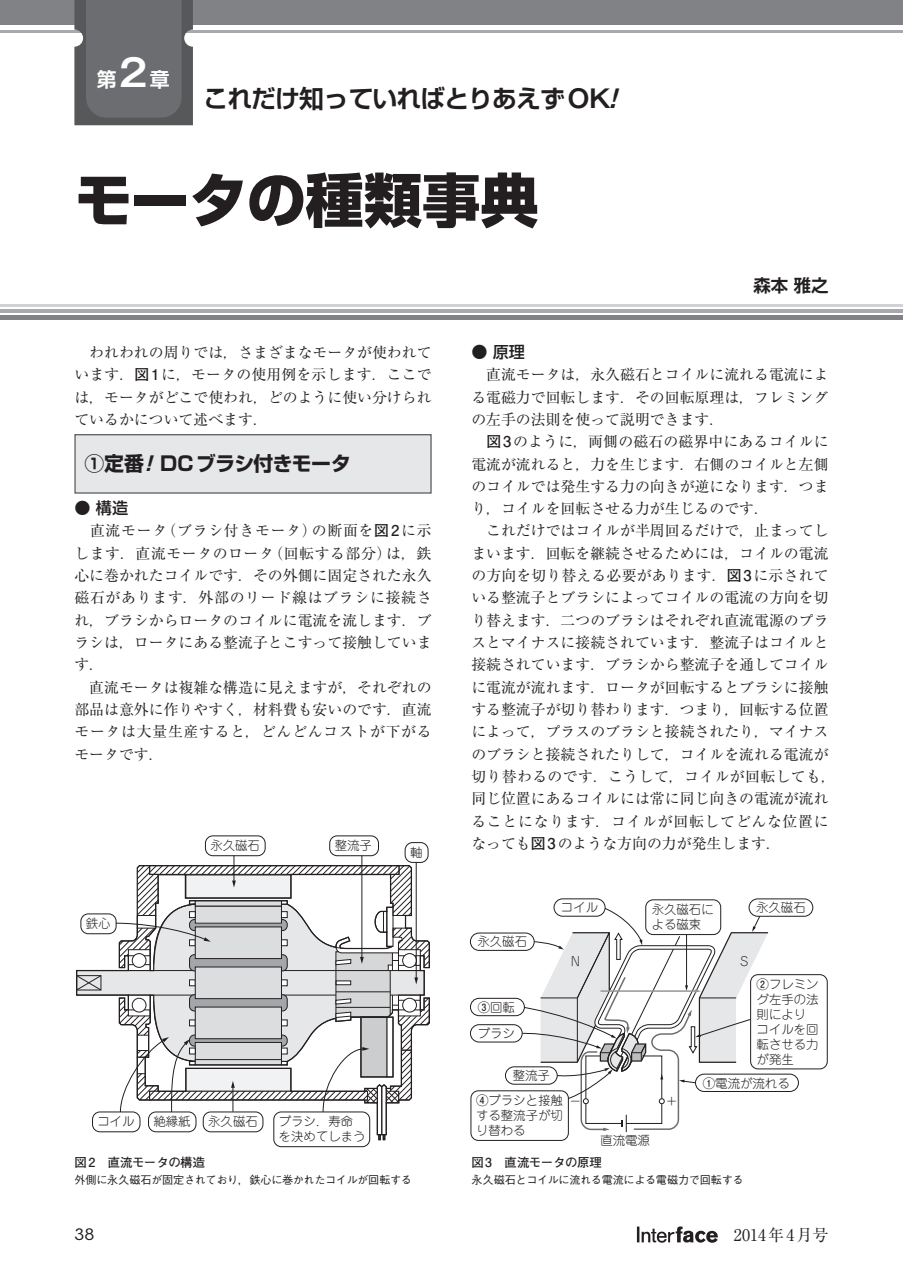
<style>
.page{position:relative;width:903px;height:1275px;background:#fff}
.page>*{position:absolute;margin:0;border:0;box-sizing:border-box;transform-origin:0 0}
.t1{font:800 58.27px "Shin Go Pro";color:#231f20}
.t2{font:700 24.85px "Shin Go Pro De";letter-spacing:-.035em;color:#231f20}
.t3{font:700 19.78px "Shin Go Pro";letter-spacing:-.035em;color:#231f20}
.t4{font:700 19.78px "Shin Go Pro De";color:#fff}
.t5{font:700 17.32px "Shin Go Pro De";color:#231f20}
.t6{font:16.1px "Ryumin Pro";color:#231f20}
.t7{font:500 16.1px "Shin Go Pro";color:#231f20}
.t8{font:15.58px "ITC Avant Garde Std";color:#231f20;scale:1.11 1}
.t9{font:14.88px/22.4px "Ryumin Pro";color:#231f20;text-align:justify}
.t10{font:300 12.42px/14.9px "Jun 101 Pro";color:#231f20}
.t11{font:700 12.42px "Futo Go B101 Pro";letter-spacing:-.035em;color:#231f20}
.t12{font:500 11.2px "Gothic BBB Pro";letter-spacing:-.035em;color:#231f20}
.s1{font-family:"Gothic MB101 Pro De";font-size:37.27px}
.s2{font-family:"Gothic MB101 Pro De"}
.s3{font-family:"Gothic MB101 Pro De";font-style:italic}
.s4{font-family:"Futo Go B101 Pro";font-weight:700}
.s5{font-style:italic}
</style>
<div class="page">
<svg style="left:637px;top:1226px;width:81px;height:17px"></svg>
<div style="left:74px;top:434px;width:358px;height:60px;background:#e6e7e9;border:1px solid #57585a"></div>
<div style="left:205px;top:835px;width:60px;height:21px;border:1px solid #231f20;border-radius:7px"></div>
<div style="left:329px;top:835px;width:50px;height:21px;border:1px solid #231f20;border-radius:7px"></div>
<div style="left:273px;top:1112px;width:97px;height:35px;border:1px solid #231f20;border-radius:7px"></div>
<div style="left:405px;top:842px;width:23px;height:21px;border:1px solid #231f20;border-radius:7px"></div>
<hr style="left:361px;top:855px;width:1px;height:103px;background:#231f20">
<svg style="left:76px;top:856px;width:354px;height:284px"></svg>
<div style="left:695px;top:1074px;width:104px;height:18px;border:1px solid #231f20;border-radius:9px"></div>
<div style="left:554px;top:898px;width:51px;height:18px;border:1px solid #231f20;border-radius:9px"></div>
<div style="left:749px;top:898px;width:64px;height:19px;border:1px solid #231f20;border-radius:9px"></div>
<div style="left:470px;top:933px;width:64px;height:18px;border:1px solid #231f20;border-radius:9px"></div>
<div style="left:470px;top:1024px;width:52px;height:18px;border:1px solid #231f20;border-radius:9px"></div>
<div style="left:470px;top:998px;width:55px;height:18px;border:1px solid #231f20;border-radius:9px"></div>
<div style="left:505px;top:1066px;width:52px;height:18px;border:1px solid #231f20;border-radius:9px"></div>
<div style="left:750px;top:974px;width:77px;height:95px;border:1px solid #231f20;border-radius:7px"></div>
<div style="left:645px;top:899px;width:76px;height:36px;border:1px solid #231f20;border-radius:7px"></div>
<div style="left:471px;top:1090px;width:98px;height:51px;border:1px solid #231f20;border-radius:7px"></div>
<svg style="left:521px;top:908px;width:248px;height:224px"></svg>
<div style="left:0;top:0;width:903px;height:25px;background:#808285"></div>
<hr style="left:0;top:30px;width:903px;height:2px;background:#a8a9ad">
<hr style="left:0;top:309px;width:903px;height:4px;background:#a8a9ad">
<div style="left:0;top:315px;width:903px;height:5px;background:#808285"></div>
<hr style="left:0;top:304px;width:903px;height:2px;background:#d1d2d4">
<svg style="left:74px;top:0;width:119px;height:125px;background:#696a6d"></svg>
<h3 class="t4" style="left:97px;top:64px;width:74px">第<span class="s1">2</span>章</h3>
<h2 class="t2" style="left:203px;top:78px;width:424px">これだけ知っていればとりあえず <span class="s2">OK</span><span class="s3">!</span></h2>
<h1 class="t1" style="left:74px;top:154px;width:466px">モータの種類事典</h1>
<p class="t5" style="left:753px;top:271px;width:77px">森本 雅之</p>
<p class="t9" style="left:74px;top:340px;width:359px">　われわれの周りでは，さまざまなモータが使われています．<span class="s4">図 1</span>に，モータの使用例を示します．ここでは，モータがどこで使われ，どのように使い分けられているかについて述べます．</p>
<h3 class="t3" style="left:84px;top:448px;width:268px">①定番<span class="s5">!</span> DCブラシ付きモータ</h3>
<p class="t7" style="left:74px;top:495px;width:55px">● 構造</p>
<p class="t9" style="left:74px;top:519px;width:359px;text-align:left">　直流モータ（ブラシ付きモータ）の断面を<span class="s4">図2</span>に示します．直流モータのロータ（回転する部分）は，鉄心に巻かれたコイルです．その外側に固定された永久磁石があります．外部のリード線はブラシに接続され，ブラシからロータのコイルに電流を流します．ブラシは，ロータにある整流子とこすって接触しています．<br>　直流モータは複雑な構造に見えますが，それぞれの部品は意外に作りやすく，材料費も安いのです．直流モータは大量生産すると，どんどんコストが下がるモータです．</p>
<p class="t7" style="left:471px;top:338px;width:55px">● 原理</p>
<p class="t9" style="left:471px;top:362px;width:359px">　直流モータは，永久磁石とコイルに流れる電流による電磁力で回転します．その回転原理は，フレミングの左手の法則を使って説明できます．</p>
<p class="t9" style="left:471px;top:429px;width:366px;text-align:left;text-indent:15px"><span class="s4">図 3</span>のように，両側の磁石の磁界中にあるコイルに電流が流れると，力を生じます．右側のコイルと左側のコイルでは発生する力の向きが逆になります．つまり，コイルを回転させる力が生じるのです．<br>　これだけではコイルが半周回るだけで，止まってしまいます．回転を継続させるためには，コイルの電流の方向を切り替える必要があります．<span class="s4">図 3</span>に示されている整流子とブラシによってコイルの電流の方向を切り替えます．二つのブラシはそれぞれ直流電源のプラスとマイナスに接続されています．整流子はコイルと接続されています．ブラシから整流子を通してコイルに電流が流れます．ロータが回転するとブラシに接触する整流子が切り替わります．つまり，回転する位置によって，プラスのブラシと接続されたり，マイナスのブラシと接続されたりして，コイルを流れる電流が切り替わるのです．こうして，コイルが回転しても，同じ位置にあるコイルには常に同じ向きの電流が流れることになります．コイルが回転してどんな位置に</p>
<p class="t10" style="left:86px;top:914px;width:26px">鉄心</p>
<p class="t10" style="left:210px;top:836px;width:51px">永久磁石</p>
<p class="t10" style="left:335px;top:836px;width:39px">整流子</p>
<p class="t9" style="left:471px;top:831px;width:311px">なっても<span class="s4">図 3</span>のような方向の力が発生します．</p>
<p class="t10" style="left:410px;top:843px;width:14px">軸</p>
<p class="t10" style="left:477px;top:932px;width:51px">永久磁石</p>
<p class="t10" style="left:561px;top:898px;width:39px">コイル</p>
<p class="t10" style="left:571px;top:952px;width:11px">N</p>
<p class="t10" style="left:478px;top:998px;width:39px"><span class="s4">③</span>回転</p>
<p class="t10" style="left:478px;top:1024px;width:39px">ブラシ</p>
<p class="t10" style="left:513px;top:1067px;width:39px">整流子</p>
<p class="t10" style="left:652px;top:901px;width:64px">永久磁石による磁束</p>
<p class="t10" style="left:756px;top:898px;width:51px">永久磁石</p>
<p class="t10" style="left:740px;top:952px;width:10px">S</p>
<p class="t10" style="left:757px;top:975px;width:64px"><span class="s4">②</span>フレミング左手の法則によりコイルを回転させる力が発生</p>
<p class="t10" style="left:703px;top:1074px;width:88px"><span class="s4">①</span>電流が流れる</p>
<p class="t10" style="left:97px;top:1113px;width:39px">コイル</p>
<p class="t10" style="left:153px;top:1113px;width:39px">絶縁紙</p>
<p class="t10" style="left:208px;top:1113px;width:51px">永久磁石</p>
<p class="t10" style="left:279px;top:1113px;width:88px">ブラシ．寿命を決めてしまう</p>
<p class="t11" style="left:74px;top:1152px;width:132px">図 2　直流モータの構造</p>
<p class="t12" style="left:74px;top:1171px;width:339px">外側に永久磁石が固定されており，鉄心に巻かれたコイルが回転する</p>
<p class="t10" style="left:476px;top:1092px;width:88px;text-align:justify"><span class="s4">④</span>ブラシと接触する整流子が切り替わる</p>
<p class="t10" style="left:569px;top:1092px;width:14px">－</p>
<p class="t10" style="left:665px;top:1092px;width:14px">＋</p>
<p class="t10" style="left:600px;top:1132px;width:51px">直流電源</p>
<p class="t11" style="left:471px;top:1152px;width:132px">図 3　直流モータの原理</p>
<p class="t12" style="left:471px;top:1171px;width:274px">永久磁石とコイルに流れる電流による電磁力で回転する</p>
<p class="t8" style="left:74px;top:1225px;width:20px">38</p>
<p class="t6" style="left:718px;top:1222px;width:112px">　2014年 4月号</p>
</div>
